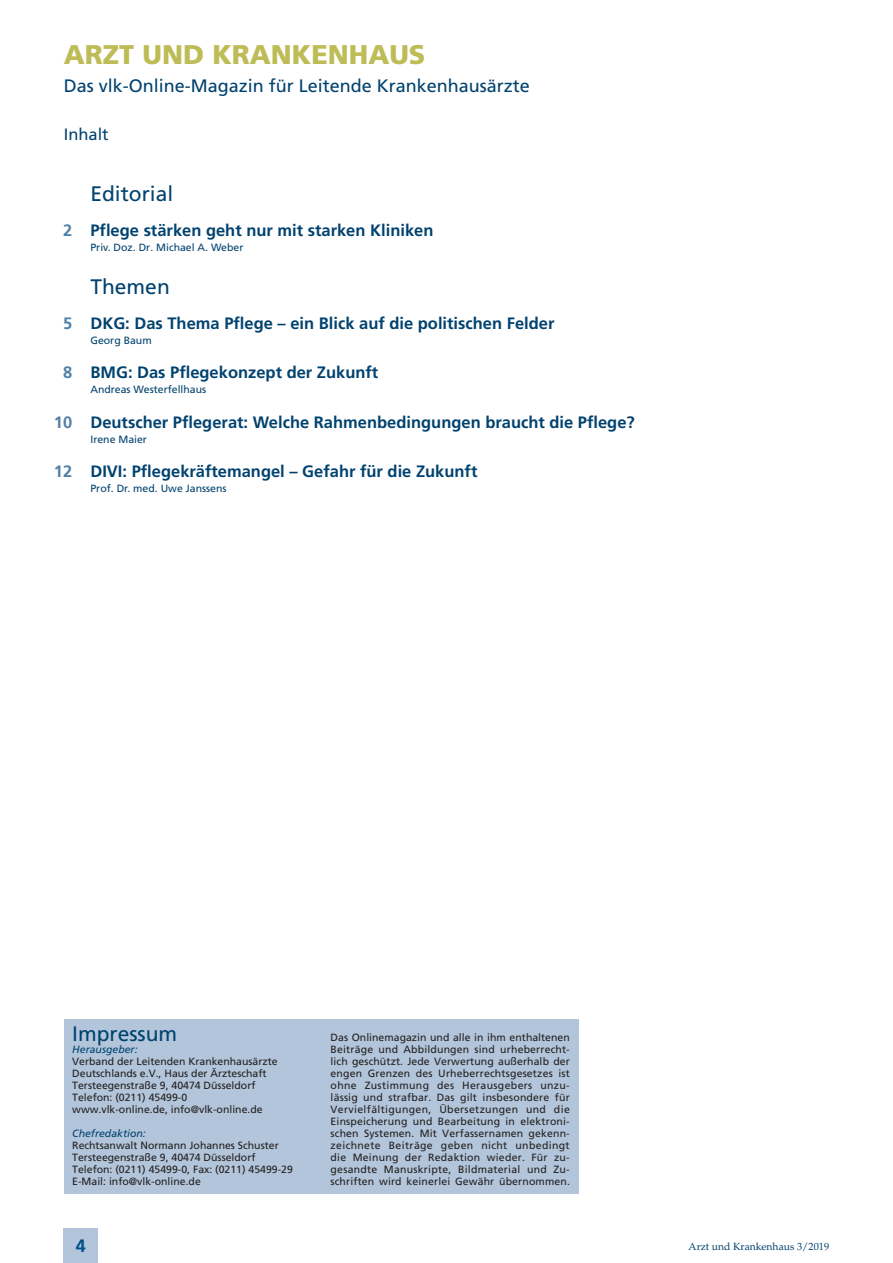
<style>
.page{position:relative;width:893px;height:1263px;background:#fff}
.page>*{position:absolute;margin:0;border:0;box-sizing:border-box;transform-origin:0 0}
.Kopfzeile{font:900 27px "Frutiger";color:#bdbc56}
.Inhaltsverzeichnis{font:21px "Frutiger";color:#00426f}
.Kopfzeile-2{font:18px "Frutiger";color:#00426f}
.t1{font:700 18px "Frutiger";color:#00508b}
.Inhaltsverzeichnis-2{font:700 16.5px "Frutiger";color:#00426f}
.t2{font:700 16.5px "Frutiger";color:#5180a7}
.Kopfzeile-3{font:16.5px "Frutiger";color:#00426f}
.t3{font:10.5px/12px "Frutiger";color:#231f20;text-align:justify}
.Inhaltsverzeichnis-3{font:10.5px "Frutiger";color:#00426f}
.t4{font:italic 10.5px "Frutiger";color:#00426f}
.t5{font:10.35px "Palatino";color:#00426f}
</style>
<div class="page">
<div style="left:64px;top:1229px;width:34px;height:34px;background:#b3c5da"></div>
<div style="left:64px;top:1019px;width:514px;height:175px;background:#b3c5da"></div>
<p class="Kopfzeile" style="left:64px;top:38px;width:363px">ARZT UND KRANKENHAUS</p>
<p class="Kopfzeile-2" style="left:64px;top:75px;width:468px">Das vlk-Online-Magazin für Leitende Krankenhausärzte</p>
<p class="Kopfzeile-3" style="left:64px;top:125px;width:46px">Inhalt</p>
<p class="t2" style="left:63px;top:220px;width:11px">2</p>
<p class="t2" style="left:63px;top:313px;width:11px">5</p>
<p class="t2" style="left:63px;top:363px;width:11px">8</p>
<p class="t2" style="left:54px;top:412px;width:20px">10</p>
<p class="t2" style="left:54px;top:462px;width:20px">12</p>
<p class="Inhaltsverzeichnis" style="left:90px;top:182px;width:84px">Editorial</p>
<p class="Inhaltsverzeichnis-2" style="left:90px;top:220px;width:344px">Pflege stärken geht nur mit starken Kliniken</p>
<p class="Inhaltsverzeichnis-3" style="left:90px;top:241px;width:154px">Priv. Doz. Dr. Michael A. Weber</p>
<p class="Inhaltsverzeichnis" style="left:90px;top:275px;width:81px">Themen</p>
<p class="Inhaltsverzeichnis-2" style="left:90px;top:313px;width:465px">DKG: Das Thema Pflege – ein Blick auf die politischen Felder</p>
<p class="Inhaltsverzeichnis-3" style="left:90px;top:334px;width:63px">Georg Baum</p>
<p class="Inhaltsverzeichnis-2" style="left:90px;top:363px;width:289px">BMG: Das Pflegekonzept der Zukunft</p>
<p class="Inhaltsverzeichnis-3" style="left:90px;top:383px;width:117px">Andreas Westerfellhaus</p>
<p class="Inhaltsverzeichnis-2" style="left:90px;top:412px;width:546px">Deutscher Pflegerat: Welche Rahmenbedingungen braucht die Pflege?</p>
<p class="Inhaltsverzeichnis-3" style="left:90px;top:433px;width:58px">Irene Maier</p>
<p class="Inhaltsverzeichnis-2" style="left:90px;top:462px;width:388px">DIVI: Pflegekräftemangel – Gefahr für die Zukunft</p>
<p class="Inhaltsverzeichnis-3" style="left:90px;top:482px;width:138px">Prof. Dr. med. Uwe Janssens</p>
<p class="Inhaltsverzeichnis" style="left:72px;top:1021px;width:107px">Impressum</p>
<p class="t4" style="left:72px;top:1043px;width:67px">Herausgeber:</p>
<p class="t3" style="left:72px;top:1055px;width:207px">Verband der Leitenden Krankenhausärzte</p>
<p class="t3" style="left:72px;top:1067px;width:196px">Deutschlands e.V., Haus der Ärzteschaft</p>
<p class="t3" style="left:72px;top:1079px;width:185px">Tersteegenstraße 9, 40474 Düsseldorf</p>
<p class="t3" style="left:72px;top:1091px;width:116px">Telefon: (0211) 45499-0</p>
<p class="t3" style="left:72px;top:1103px;width:192px">www.vlk-online.de, info@vlk-online.de</p>
<p class="t4" style="left:72px;top:1127px;width:75px">Chefredaktion:</p>
<p class="t3" style="left:72px;top:1139px;width:208px">Rechtsanwalt Normann Johannes Schuster</p>
<p class="t3" style="left:72px;top:1151px;width:185px">Tersteegenstraße 9, 40474 Düsseldorf</p>
<p class="t3" style="left:72px;top:1163px;width:222px">Telefon: (0211) 45499-0, Fax: (0211) 45499-29</p>
<p class="t3" style="left:72px;top:1175px;width:130px">E-Mail: info@vlk-online.de</p>
<p class="t3" style="left:331px;top:1031px;width:241px">Das Onlinemagazin und alle in ihm enthaltenen Beiträge und Abbildungen sind urheberrecht&shy;lich geschützt. Jede Verwertung außerhalb der engen Grenzen des Urheberrechtsgesetzes ist</p>
<p class="t3" style="left:331px;top:1079px;width:241px">ohne Zustimmung des Herausgebers unzu&shy;lässig und strafbar. Das gilt insbesondere für Vervielfältigungen, Übersetzungen und die Einspeicherung und Bearbeitung in elektroni&shy;schen Systemen. Mit Verfassernamen gekenn&shy;zeichnete Beiträge geben nicht unbedingt die Meinung der Redaktion wieder. Für zu&shy;gesandte Manuskripte, Bildmaterial und Zu&shy;schriften wird keinerlei Gewähr übernommen.</p>
<h3 class="t1" style="left:76px;top:1235px;width:12px">4</h3>
<p class="t5" style="left:689px;top:1240px;width:142px">Arzt und Krankenhaus 3/2019</p>
</div>
